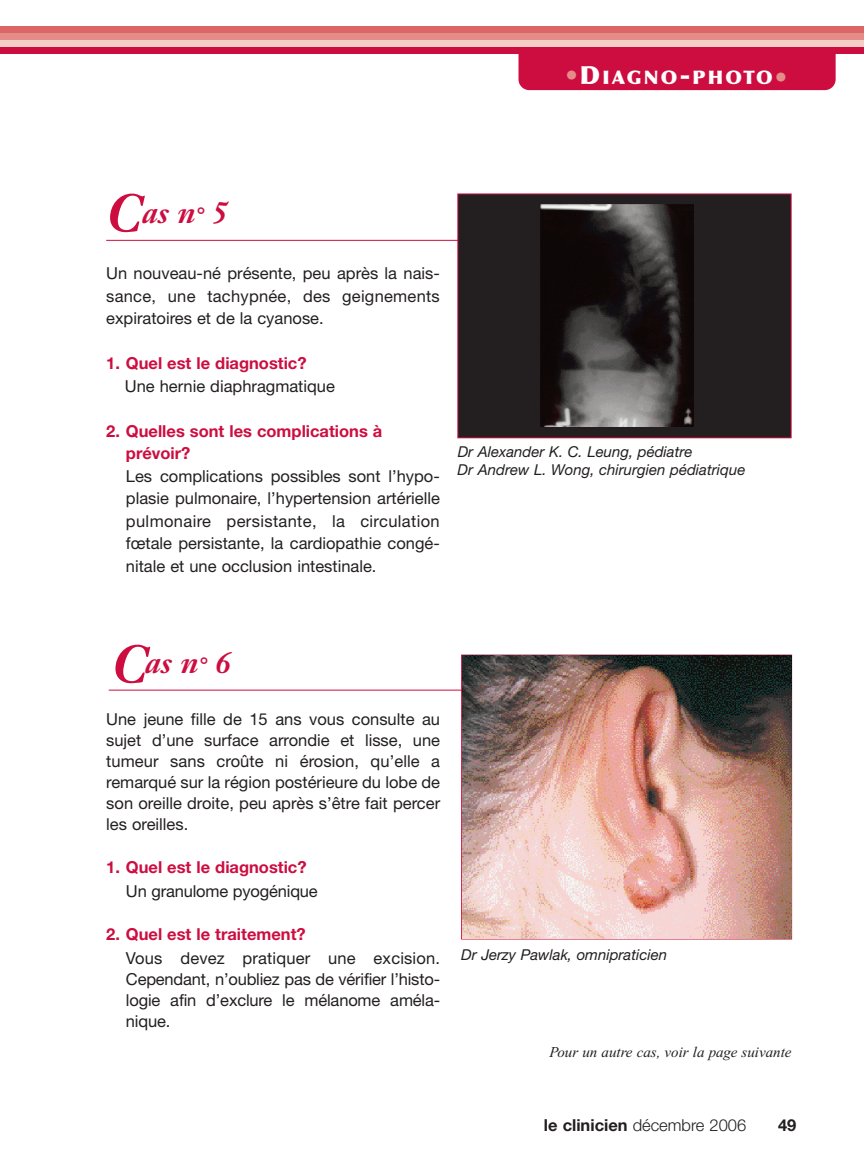
<style>
.page{position:relative;width:864px;height:1175px;background:#fff}
.page>*{position:absolute;margin:0;border:0;box-sizing:border-box;transform-origin:0 0}
.t1{font:italic 700 30px "Janson Text";color:#cd0d40}
.t2{font:900 18.75px "Optima";letter-spacing:.12em;color:#fff}
.t3{font:16.5px/21px "Helvetica Neue";color:#231f20;text-align:justify}
.t4{font:700 16.5px/22.5px "Helvetica Neue";color:#cd0d40}
.t5{font:300 16.5px "Helvetica Neue";color:#231f20}
.t6{font:700 16.5px "Helvetica Neue";color:#231f20}
.t7{font:italic 15px/18px "Helvetica Neue";color:#231f20}
.t8{font:italic 15px "Times";color:#231f20}
.s1{font-size:24.9px;color:#e48c88}
.s2{font-size:24.9px}
.s3{font-size:52.5px}
.s4{font-size:22.5px}
.s5{font-weight:700}
</style>
<div class="page">
<hr style="left:109px;top:689px;width:408px;height:1px;background:#cd0d40">
<div style="left:518px;top:41px;width:318px;height:49px;background:#cd0d40;border-radius:11px"></div>
<div style="left:0;top:47px;width:864px;height:7px;background:#cd0d40"></div>
<div style="left:0;top:40px;width:864px;height:7px;background:#f4cdc7"></div>
<div style="left:0;top:33px;width:864px;height:7px;background:#e48c88"></div>
<div style="left:0;top:26px;width:864px;height:7px;background:#db6567"></div>
<hr style="left:106px;top:240px;width:370px;height:1px;background:#cd0d40">
<div style="left:458px;top:194px;width:333px;height:243px;background:#231f20"></div>
<img style="left:541px;top:204px;width:153px;height:222px">
<img style="left:462px;top:655px;width:329px;height:283px">
<p class="t2" style="left:565px;top:69px;width:224px"><span class="s1">•</span><span class="s2">D</span>IAGNO<span class="s2">-</span>PHOTO<span class="s1">•</span></p>
<h1 class="t1" style="left:106px;top:201px;width:123px"><span class="s3">C</span>as n<span class="s4">°</span> 5</h1>
<p class="t3" style="left:106px;top:263px;width:335px;line-height:22.5px">Un nouveau-né présente, peu après la nais&shy;sance, une tachypnée, des geignements expiratoires et de la cyanose.</p>
<p class="t4" style="left:106px;top:353px;width:202px">1. Quel est le diagnostic?</p>
<p class="t3" style="left:125px;top:377px;width:212px">Une hernie diaphragmatique</p>
<p class="t4" style="left:126px;top:421px;width:258px;text-indent:-20px">2. Quelles sont les complications à prévoir?</p>
<p class="t3" style="left:126px;top:466px;width:315px;line-height:22.5px">Les complications possibles sont l’hypo&shy;plasie pulmonaire, l’hypertension artérielle pulmonaire persistante, la circulation fœtale persistante, la cardiopathie congé&shy;nitale et une occlusion intestinale.</p>
<p class="t7" style="left:458px;top:444px;width:289px">Dr Alexander K. C. Leung, pédiatre<br>Dr Andrew L. Wong, chirurgien pédiatrique</p>
<h1 class="t1" style="left:112px;top:650px;width:121px"><span class="s3">C</span>as n<span class="s4">°</span> 6</h1>
<p class="t3" style="left:106px;top:710px;width:335px">Une jeune fille de 15 ans vous consulte au sujet d’une surface arrondie et lisse, une tumeur sans croûte ni érosion, qu’elle a remarqué sur la région postérieure du lobe de son oreille droite, peu après s’être fait percer les oreilles.</p>
<p class="t4" style="left:106px;top:857px;width:202px">1. Quel est le diagnostic?</p>
<p class="t3" style="left:126px;top:882px;width:193px">Un granulome pyogénique</p>
<p class="t4" style="left:106px;top:924px;width:201px">2. Quel est le traitement?</p>
<p class="t3" style="left:126px;top:949px;width:316px">Vous devez pratiquer une excision.<br>Cependant, n’oubliez pas de vérifier l’histo&shy;logie afin d’exclure le mélanome améla&shy;nique.</p>
<p class="t7" style="left:461px;top:947px;width:208px">Dr Jerzy Pawlak, omnipraticien</p>
<p class="t8" style="left:549px;top:1046px;width:244px">Pour un autre cas, voir la page suivante</p>
<p class="t5" style="left:544px;top:1119px;width:204px"><span class="s5">le clinicien</span> décembre 2006</p>
<p class="t6" style="left:778px;top:1119px;width:20px">49</p>
</div>
